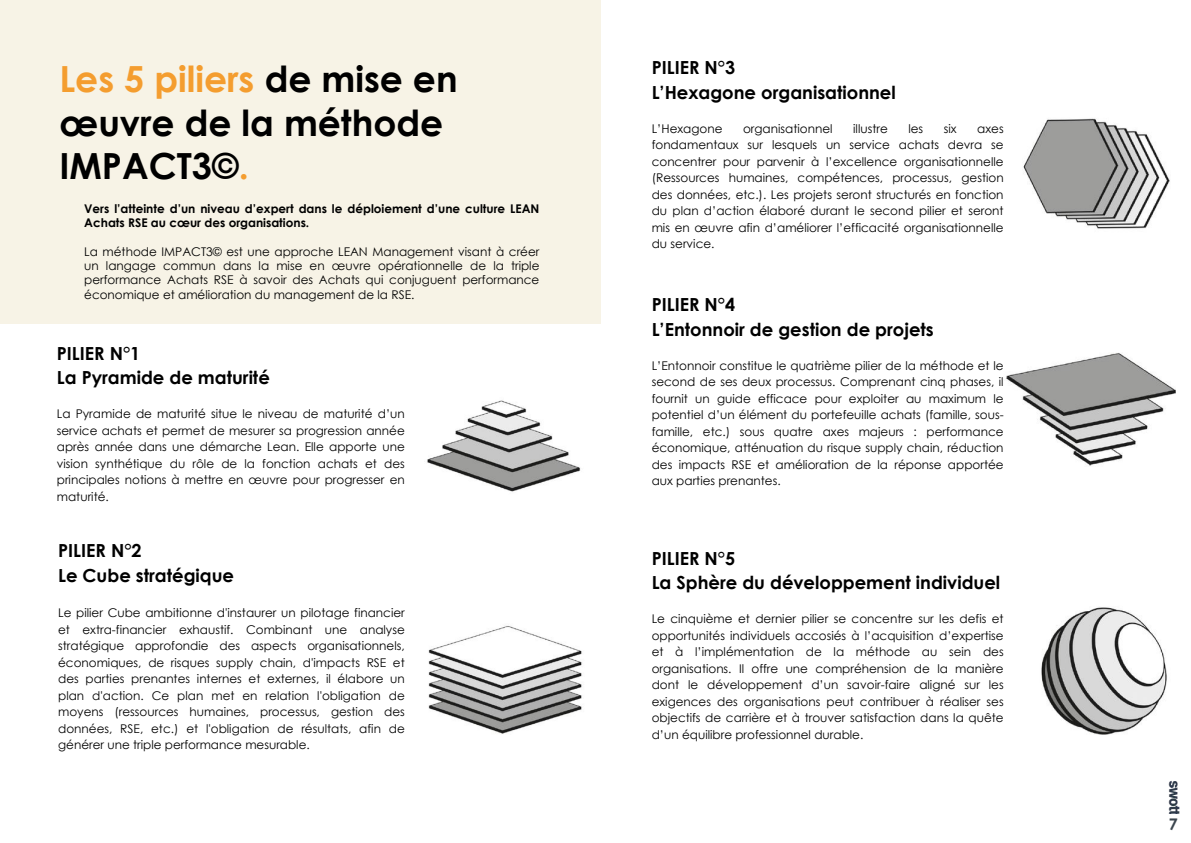
<style>
.page{position:relative;width:1191px;height:843px;background:#fff}
.page>*{position:absolute;margin:0;border:0;box-sizing:border-box;transform-origin:0 0}
.t1{font:700 36px/43.5px "Century Gothic";color:#000}
.t2{font:700 18px/24.8px "Century Gothic";color:#000}
.t3{font:700 16px "Century Gothic";color:#3b454e}
.t4{font:12px/16.5px "Century Gothic";color:#000;text-align:justify}
.t5{font:700 12px/14.2px "Century Gothic";color:#000}
.s1{color:#f49d2f}
</style>
<div class="page">
<div style="left:0;top:0;width:600px;height:324px;background:#f7f3e6"></div>
<img style="left:1006px;top:118px;width:174px;height:696px">
<img style="left:427px;top:400px;width:154px;height:92px">
<img style="left:428px;top:626px;width:154px;height:108px">
<h1 class="t1" style="left:59px;top:56px;width:399px"><span class="s1">Les 5 piliers</span> de mise en œuvre de la méthode<br>IMPACT3©️<span class="s1">.</span></h1>
<p class="t5" style="left:84px;top:201px;width:456px">Vers l’atteinte d’un niveau d’expert dans le déploiement d’une culture LEAN<br>Achats RSE au cœur des organisations.</p>
<p class="t4" style="left:84px;top:244px;width:456px;line-height:14.2px">La méthode IMPACT3© est une approche LEAN Management visant à créer un langage commun dans la mise en œuvre opérationnelle de la triple performance Achats RSE à savoir des Achats qui conjuguent performance économique et amélioration du management de la RSE.</p>
<h2 class="t2" style="left:57px;top:340px;width:214px">PILIER N°1<br>La Pyramide de maturité</h2>
<p class="t4" style="left:57px;top:405px;width:349px">La Pyramide de maturité situe le niveau de maturité d’un service achats et permet de mesurer sa progression année après année dans une démarche Lean. Elle apporte une vision synthétique du rôle de la fonction achats et des principales notions à mettre en œuvre pour progresser en maturité.</p>
<h2 class="t2" style="left:58px;top:537px;width:177px">PILIER N°2<br>Le Cube stratégique</h2>
<p class="t4" style="left:58px;top:604px;width:348px">Le pilier Cube ambitionne d'instaurer un pilotage financier et extra-financier exhaustif. Combinant une analyse stratégique approfondie des aspects organisationnels, économiques, de risques supply chain, d'impacts RSE et des parties prenantes internes et externes, il élabore un plan d'action. Ce plan met en relation l'obligation de moyens (ressources humaines, processus, gestion des données, RSE, etc.) et l'obligation de résultats, afin de générer une triple performance mesurable.</p>
<h2 class="t2" style="left:651px;top:55px;width:245px">PILIER N°3<br>L’Hexagone organisationnel</h2>
<p class="t4" style="left:651px;top:120px;width:72px">L’Hexagone</p>
<p class="t4" style="left:743px;top:120px;width:91px">organisationnel</p>
<p class="t4" style="left:853px;top:120px;width:36px">illustre</p>
<p class="t4" style="left:908px;top:120px;width:16px">les</p>
<p class="t4" style="left:943px;top:120px;width:14px">six</p>
<p class="t4" style="left:651px;top:120px;width:353px;text-indent:325px">axes fondamentaux sur lesquels un service achats devra se concentrer pour parvenir à l’excellence organisationnelle (Ressources humaines, compétences, processus, gestion des données, etc.). Les projets seront structurés en fonction du plan d’action élaboré durant le second pilier et seront mis en œuvre afin d’améliorer l’efficacité organisationnelle du service.</p>
<h2 class="t2" style="left:651px;top:291px;width:283px">PILIER N°4<br>L’Entonnoir de gestion de projets</h2>
<p class="t4" style="left:651px;top:356px;width:353px">L’Entonnoir constitue le quatrième pilier de la méthode et le second de ses deux processus. Comprenant cinq phases, il fournit un guide efficace pour exploiter au maximum le potentiel d’un élément du portefeuille achats (famille, sous&shy;famille, etc.) sous quatre axes majeurs : performance économique, atténuation du risque supply chain, réduction des impacts RSE et amélioration de la réponse apportée aux parties prenantes.</p>
<h2 class="t2" style="left:651px;top:545px;width:350px">PILIER N°5<br>La Sphère du développement individuel</h2>
<p class="t4" style="left:651px;top:610px;width:353px">Le cinquième et dernier pilier se concentre sur les defis et opportunités individuels accosiés à l’acquisition d’expertise et à l’implémentation de la méthode au sein des organisations. Il offre une compréhension de la manière dont le développement d’un savoir-faire aligné sur les exigences des organisations peut contribuer à réaliser ses objectifs de carrière et à trouver satisfaction dans la quête d’un équilibre professionnel durable.</p>
<h3 class="t3" style="left:1168px;top:813px;width:10px">7</h3>
</div>
